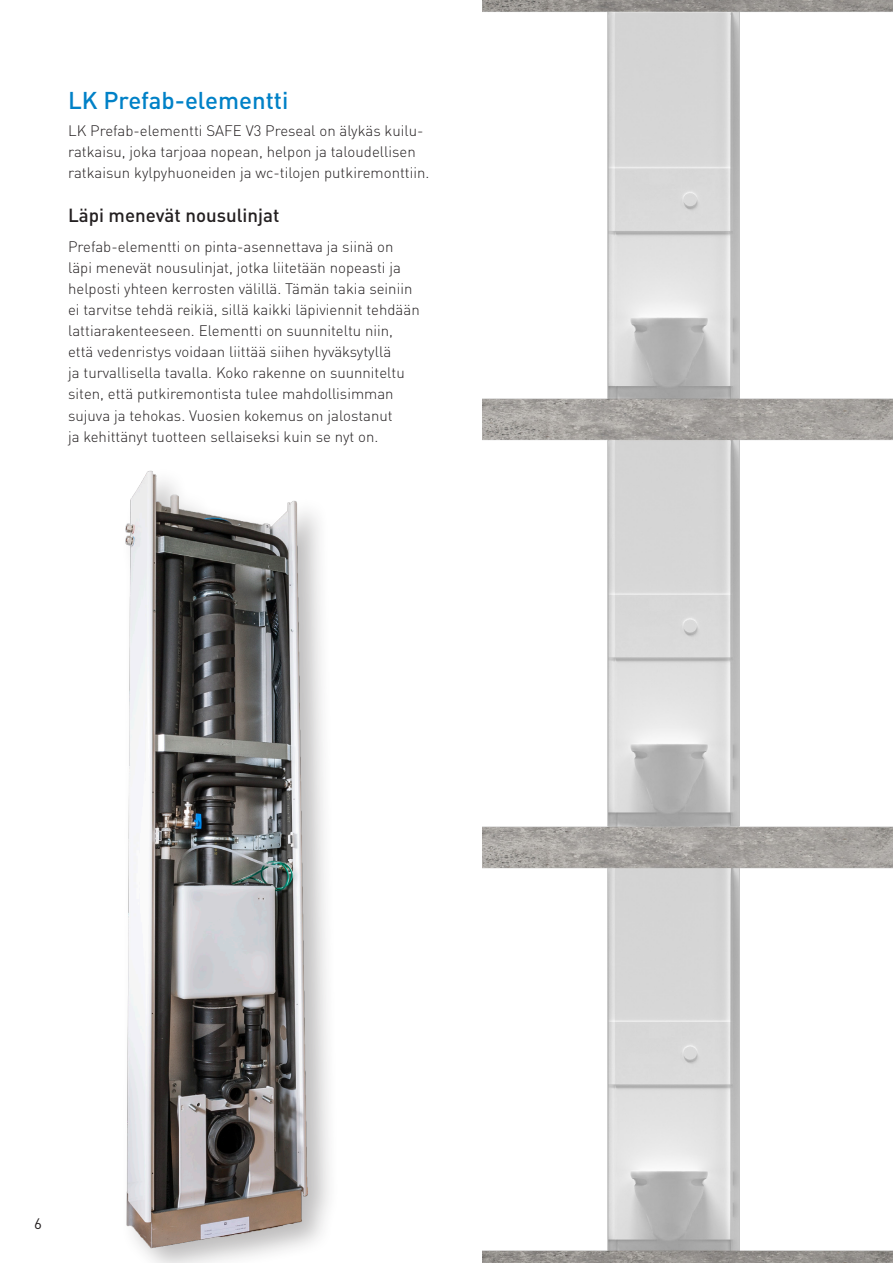
<style>
.page{position:relative;width:893px;height:1263px;background:#fff}
.page>*{position:absolute;margin:0;border:0;box-sizing:border-box;transform-origin:0 0}
.t1{font:500 24px "DIN Pro";color:#0081c7}
.t2{font:500 18.75px "DIN Pro";color:#231f20}
.t3{font:300 15px/21px "DIN Pro";color:#231f20}
.t4{font:15px "DIN Pro";color:#231f20}
</style>
<div class="page">
<img style="left:125px;top:470px;width:204px;height:793px">
<img style="left:483px;top:0;width:410px;height:1263px">
<h1 class="t1" style="left:68px;top:80px;width:222px">LK Prefab-elementti</h1>
<p class="t3" style="left:68px;top:119px;width:363px">LK Prefab-elementti SAFE V3 Preseal on älykäs kuilu&shy;ratkaisu, joka tarjoaa nopean, helpon ja taloudellisen ratkaisun kylpyhuoneiden ja wc-tilojen putkiremonttiin.</p>
<p class="t2" style="left:68px;top:200px;width:213px">Läpi menevät nousulinjat</p>
<p class="t3" style="left:68px;top:235px;width:353px">Prefab-elementti on pinta-asennettava ja siinä on läpi menevät nousulinjat, jotka liitetään nopeasti ja helposti yhteen kerrosten välillä. Tämän takia seiniin ei tarvitse tehdä reikiä, sillä kaikki läpiviennit tehdään lattiarakenteeseen. Elementti on suunniteltu niin, että vedenristys voidaan liittää siihen hyväksytyllä<br>ja turvallisella tavalla. Koko rakenne on suunniteltu siten, että putkiremontista tulee mahdollisimman sujuva ja tehokas. Vuosien kokemus on jalostanut<br>ja kehittänyt tuotteen sellaiseksi kuin se nyt on.</p>
<p class="t4" style="left:34px;top:1212px;width:9px">6</p>
</div>
